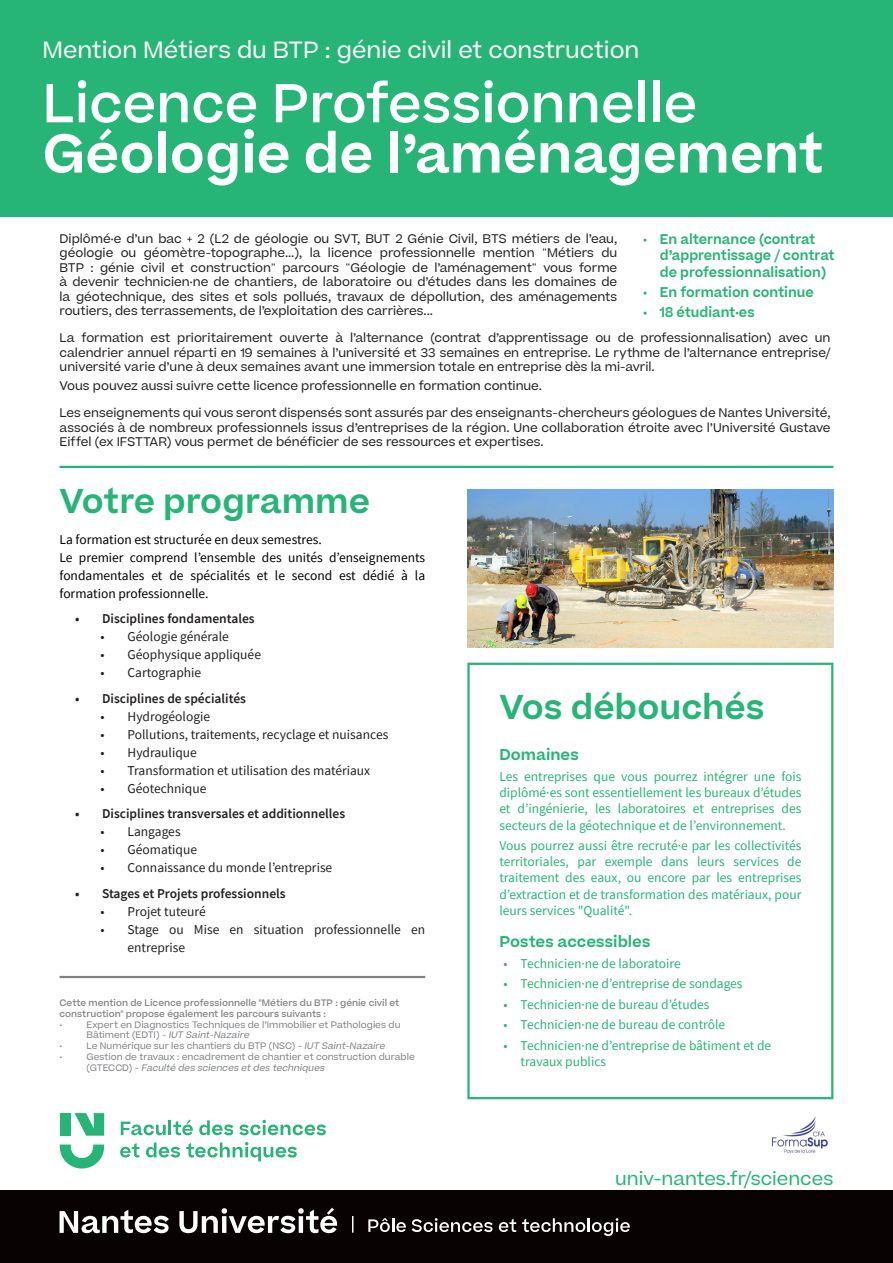
<style>
.page{position:relative;width:893px;height:1263px;background:#fff}
.page>*{position:absolute;margin:0;border:0;box-sizing:border-box;transform-origin:0 0}
.Titre_2{font:600 52.5px "Beatrice";color:#fff}
.Titre_2-2{font:500 52.5px "Beatrice";color:#fff}
.Titre{font:600 33px "Beatrice";color:#27b577}
.titre_encart{font:600 33px "Beatrice";color:#27b577}
.verbatim{font:22.5px "Beatrice";color:#fff}
.t1{font:18px "Beatrice";color:#27b577}
.info_encart{font:600 15px "Beatrice";color:#27b577}
.info_encart-2{font:13.5px/16.2px "Source Sans Pro";color:#27b577;text-align:justify}
.t2{font:13.5px/18px "Source Sans Pro";color:#231f20}
.t3{font:13.5px/18px "Source Sans Pro";color:#000;text-align:justify}
.t4{font:600 13.5px "Source Sans Pro";color:#231f20}
.t5{font:600 13.5px/16.2px "Beatrice";color:#27b577;scale:.96 1}
.verbatim-2{font:12px/14.4px "Beatrice";color:#231f20;text-align:justify}
.t6{font:9px/10.8px "Beatrice";color:#808285}
.t7{font:500 9px/10.8px "Beatrice";color:#808285}
.s1{font-family:"DIN Pro"}
.s2{font-style:italic}
</style>
<div class="page">
<div style="left:0;top:0;width:893px;height:217px;background:#27b577"></div>
<div style="left:467px;top:663px;width:366px;height:436px;border:2px solid #27b577"></div>
<svg style="left:60px;top:1144px;width:44px;height:24px"></svg>
<svg style="left:75px;top:1113px;width:29px;height:23px"></svg>
<div style="left:60px;top:1113px;width:11px;height:23px;background:#27b577"></div>
<svg style="left:121px;top:1119px;width:72px;height:16px"></svg>
<svg style="left:199px;top:1120px;width:34px;height:15px"></svg>
<svg style="left:239px;top:1120px;width:87px;height:15px"></svg>
<svg style="left:120px;top:1143px;width:19px;height:14px"></svg>
<svg style="left:146px;top:1142px;width:34px;height:15px"></svg>
<svg style="left:186px;top:1142px;width:111px;height:19px"></svg>
<div style="left:0;top:1191px;width:893px;height:72px;background:#080302"></div>
<svg style="left:60px;top:1208px;width:277px;height:25px"></svg>
<svg style="left:368px;top:1218px;width:38px;height:14px"></svg>
<svg style="left:412px;top:1218px;width:81px;height:14px"></svg>
<svg style="left:499px;top:1219px;width:17px;height:13px"></svg>
<svg style="left:522px;top:1218px;width:108px;height:18px"></svg>
<svg style="left:352px;top:1216px;width:1px;height:17px"></svg>
<img style="left:468px;top:489px;width:365px;height:159px">
<hr style="left:60px;top:466px;width:773px;height:2px;background:#27b577">
<img style="left:772px;top:1116px;width:56px;height:38px">
<hr style="left:60px;top:976px;width:365px;height:2px;background:#808285">
<p class="verbatim" style="left:43px;top:35px;width:598px">Mention Métiers du BTP : génie civil et construction</p>
<p class="Titre_2-2" style="left:43px;top:69px;width:656px">Licence Professionnelle</p>
<p class="Titre_2" style="left:43px;top:118px;width:783px">Géologie de l’aménagement</p>
<p class="verbatim-2" style="left:60px;top:231px;width:559px">Diplômé·e d’un bac + 2 (L2 de géologie ou SVT, BUT 2 Génie Civil, BTS métiers de l’eau, géologie ou géomètre-topographe...), la licence professionnelle mention <span class="s1">"</span>Métiers du BTP : génie civil et construction<span class="s1">"</span> parcours <span class="s1">"</span>Géologie de l’aménagement<span class="s1">"</span> vous forme à devenir technicien·ne de chantiers, de laboratoire ou d’études dans les domaines de la géotechnique, des sites et sols pollués, travaux de dépollution, des aménagements routiers, des terrassements, de l’exploitation des carrières...</p>
<p class="verbatim-2" style="left:60px;top:331px;width:773px">La formation est prioritairement ouverte à l’alternance (contrat d’apprentissage ou de professionnalisation) avec un calendrier annuel réparti en 19 semaines à l’université et 33 semaines en entreprise. Le rythme de l’alternance entreprise/ université varie d’une à deux semaines avant une immersion totale en entreprise dès la mi-avril.</p>
<p class="verbatim-2" style="left:60px;top:378px;width:484px">Vous pouvez aussi suivre cette licence professionnelle en formation continue.</p>
<p class="verbatim-2" style="left:60px;top:406px;width:773px">Les enseignements qui vous seront dispensés sont assurés par des enseignants-chercheurs géologues de Nantes Université, associés à de nombreux professionnels issus d’entreprises de la région. Une collaboration étroite avec l’Université Gustave Eiffel (ex IFSTTAR) vous permet de bénéficier de ses ressources et expertises.</p>
<p class="t5" style="left:660px;top:231px;width:184px;text-indent:-17px">• En alternance (contrat d’apprentissage / contrat de professionnalisation)</p>
<p class="t5" style="left:643px;top:284px;width:180px">• En formation continue</p>
<p class="t5" style="left:643px;top:304px;width:118px">• 18 étudiant·es</p>
<p class="Titre" style="left:60px;top:479px;width:312px">Votre programme</p>
<p class="t3" style="left:60px;top:530px;width:264px">La formation est structurée en deux semestres.</p>
<p class="t3" style="left:60px;top:548px;width:367px">Le premier comprend l’ensemble des unités d’enseignements fondamentales et de spécialités et le second est dédié à la formation professionnelle.</p>
<p class="t4" style="left:75px;top:610px;width:181px">• Disciplines fondamentales</p>
<p class="t2" style="left:101px;top:628px;width:130px">• Géologie générale</p>
<p class="t2" style="left:101px;top:646px;width:162px">• Géophysique appliquée</p>
<p class="t2" style="left:101px;top:664px;width:102px">• Cartographie</p>
<p class="t4" style="left:75px;top:689px;width:172px">• Disciplines de spécialités</p>
<p class="t2" style="left:101px;top:707px;width:111px">• Hydrogéologie</p>
<p class="t2" style="left:101px;top:725px;width:289px">• Pollutions, traitements, recyclage et nuisances</p>
<p class="t2" style="left:101px;top:743px;width:98px">• Hydraulique</p>
<p class="t2" style="left:101px;top:761px;width:271px">• Transformation et utilisation des matériaux</p>
<p class="t2" style="left:101px;top:779px;width:107px">• Géotechnique</p>
<p class="t4" style="left:75px;top:805px;width:272px">• Disciplines transversales et additionnelles</p>
<p class="t2" style="left:101px;top:823px;width:82px">• Langages</p>
<p class="t2" style="left:101px;top:841px;width:98px">• Géomatique</p>
<p class="t2" style="left:101px;top:859px;width:233px">• Connaissance du monde l’entreprise</p>
<p class="t4" style="left:75px;top:884px;width:212px">• Stages et Projets professionnels</p>
<p class="t2" style="left:101px;top:902px;width:107px">• Projet tuteuré</p>
<p class="t2" style="left:128px;top:920px;width:299px;text-indent:-27px">• Stage ou Mise en situation professionnelle en entreprise</p>
<p class="t7" style="left:60px;top:997px;width:341px">Cette mention de Licence professionnelle "Métiers du BTP : génie civil et construction" propose également les parcours suivants :</p>
<p class="t6" style="left:60px;top:1019px;width:4px">•</p>
<p class="t6" style="left:87px;top:1019px;width:315px">Expert en Diagnostics Techniques de l’Immobilier et Pathologies du<br>B ât i m e n t ( E DT I ) <span class="s2">- IUT Saint-Nazaire</span></p>
<p class="t6" style="left:60px;top:1040px;width:4px">•</p>
<p class="t6" style="left:87px;top:1040px;width:302px">Le Numérique sur les chantiers du BTP (NSC) <span class="s2">- IUT Saint-Nazaire</span></p>
<p class="t6" style="left:60px;top:1051px;width:4px">•</p>
<p class="t6" style="left:87px;top:1051px;width:330px">Gestion de travaux : encadrement de chantier et construction durable ( G T E C C D ) <span class="s2">- Faculté des sciences et des techniques</span></p>
<p class="titre_encart" style="left:499px;top:685px;width:267px">Vos débouchés</p>
<p class="info_encart" style="left:499px;top:745px;width:81px">Domaines</p>
<p class="info_encart-2" style="left:499px;top:768px;width:304px">Les entreprises que vous pourrez intégrer une fois diplômé·es sont essentiellement les bureaux d’études et d’ingénierie, les laboratoires et entreprises des secteurs de la géotechnique et de l’environnement.</p>
<p class="info_encart-2" style="left:499px;top:837px;width:304px">Vous pourrez aussi être recruté·e par les collectivités territoriales, par exemple dans leurs services de traitement des eaux, ou encore par les entreprises d’extraction et de transformation des matériaux, pour leurs services "Qualité".</p>
<p class="info_encart" style="left:499px;top:932px;width:153px">Postes accessibles</p>
<p class="info_encart-2" style="left:504px;top:955px;width:179px">• Technicien·ne de laboratoire</p>
<p class="info_encart-2" style="left:504px;top:975px;width:240px">• Technicien·ne d’entreprise de sondages</p>
<p class="info_encart-2" style="left:504px;top:996px;width:207px">• Technicien·ne de bureau d’études</p>
<p class="info_encart-2" style="left:504px;top:1016px;width:223px">• Technicien·ne de bureau de contrôle</p>
<p class="info_encart-2" style="left:521px;top:1037px;width:252px;text-indent:-17px">• Technicien·ne d’entreprise de bâtiment et de travaux publics</p>
<p class="t1" style="left:615px;top:1167px;width:220px">univ-nantes.fr/sciences</p>
</div>
